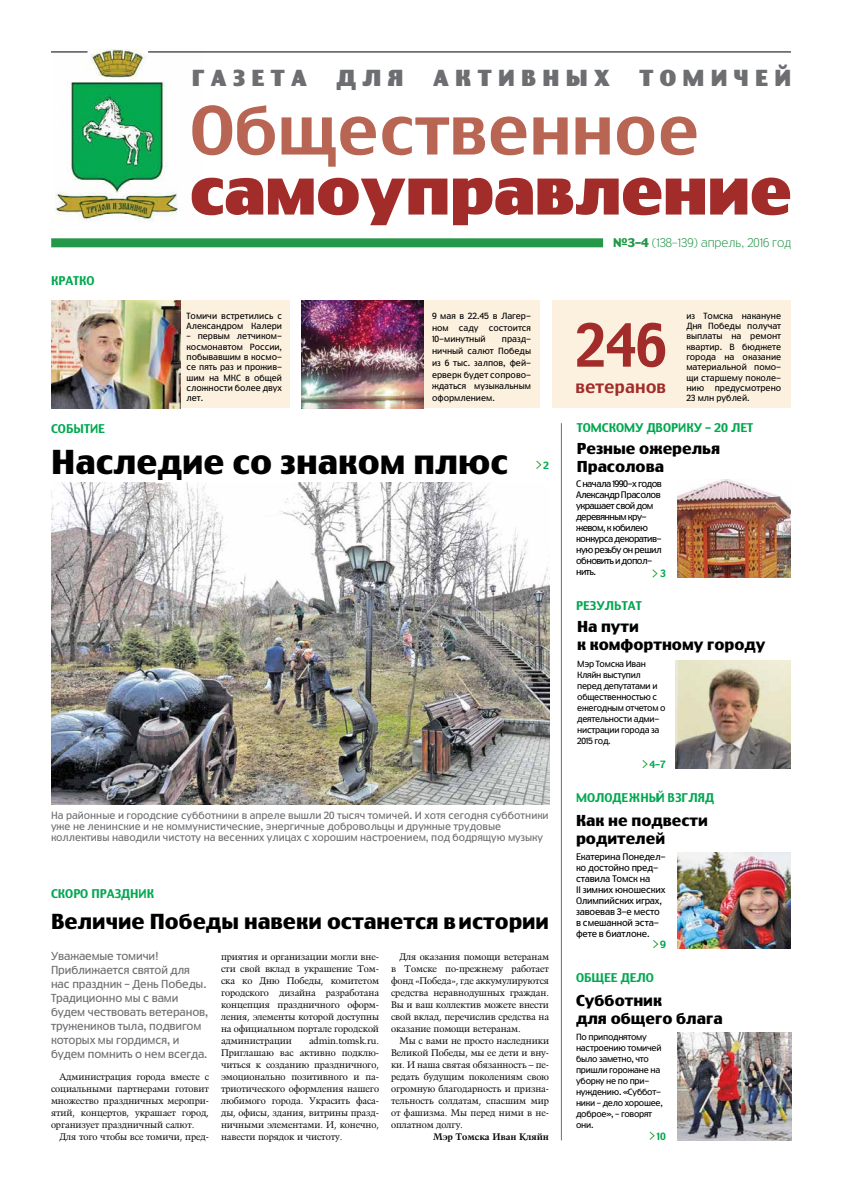
<style>
.page{position:relative;width:842px;height:1191px;background:#fff}
.page>*{position:absolute;margin:0;border:0;box-sizing:border-box;transform-origin:0 0}
.t1{font:500 66px "Truth CYR";color:#b86553}
.t2{font:900 64px "Truth CYR";letter-spacing:.005em;color:#a12c29}
.t3{font:500 58.9px "Truth CYR";color:#a12c29;scale:.89 1}
.t4{font:700 32.8px "Truth CYR";color:#000}
.t5{font:900 22px "Truth CYR";letter-spacing:.285em;color:#6d6e71}
.t6{font:700 20.6px "Truth CYR";color:#000}
.t7{font:500 16.9px "Truth CYR";color:#a12c29}
.t8{font:700 15px/18px "Truth CYR";color:#000}
.t9{font:500 12px "Truth CYR";color:#01a850}
.t10{font:300 12px "Truth CYR";color:#259749}
.t11{font:11px/14.1px "Truth CYR";letter-spacing:-.01em;color:#6d6e71}
.t12{font:10px/11px "Truth CYR";color:#6d6e71}
.t13{font:500 10px "Truth CYR";color:#01a850}
.t14{font:9.5px/12px "Kuenstler 480 BT";letter-spacing:-.01em;color:#000;text-align:justify}
.t15{font:700 9.5px "Kuenstler 480 BT";letter-spacing:-.01em;color:#000}
.t16{font:9px/11px "Truth CYR";letter-spacing:-.06em;color:#000}
.t17{font:9px/11px "Truth CYR";letter-spacing:-.02em;color:#000}
.t18{font:8.5px/11px "Truth CYR";letter-spacing:-.03em;color:#000;text-align:justify}
.t19{font:8.5px/10.3px "Truth CYR";color:#000}
.s1{font-weight:700}
</style>
<div class="page">
<img style="left:51px;top:486px;width:498px;height:318px">
<svg style="left:61px;top:482px;width:428px;height:4px"></svg>
<div style="left:52px;top:300px;width:238px;height:108px;background:#fcf1df"></div>
<hr style="left:561px;top:423px;width:1px;height:717px;background:#6d6e71">
<img style="left:677px;top:480px;width:114px;height:97px">
<svg style="left:652px;top:569px;width:6px;height:9px"></svg>
<img style="left:675px;top:660px;width:116px;height:108px">
<svg style="left:642px;top:760px;width:6px;height:9px"></svg>
<img style="left:677px;top:852px;width:114px;height:96px">
<svg style="left:653px;top:940px;width:6px;height:9px"></svg>
<img style="left:51px;top:300px;width:129px;height:108px">
<div style="left:552px;top:300px;width:239px;height:108px;background:#fcf1df"></div>
<div style="left:302px;top:300px;width:238px;height:108px;background:#fcf1df"></div>
<img style="left:302px;top:300px;width:121px;height:108px">
<svg style="left:649px;top:1131px;width:6px;height:9px"></svg>
<img style="left:677px;top:1032px;width:114px;height:108px">
<svg style="left:536px;top:460px;width:6px;height:9px"></svg>
<img style="left:51px;top:49px;width:151px;height:172px">
<hr style="left:148px;top:51px;width:643px;height:1px;background:#000">
<div style="left:51px;top:238px;width:552px;height:9px;background:#259749"></div>
<hr style="left:51px;top:51px;width:37px;height:1px;background:#000">
<h3 class="t5" style="left:192px;top:65px;width:115px">Газета</h3>
<h3 class="t5" style="left:336px;top:65px;width:69px">для</h3>
<h3 class="t5" style="left:433px;top:65px;width:178px">активных</h3>
<h3 class="t5" style="left:639px;top:65px;width:153px">томичей</h3>
<h1 class="t1" style="left:190px;top:91px;width:511px">Общественное</h1>
<h2 class="t2" style="left:190px;top:153px;width:603px">самоуправление</h2>
<p class="t9" style="left:51px;top:273px;width:45px">кратко</p>
<p class="t10" style="left:613px;top:236px;width:180px"><span class="s1">№3–4</span> (138–139) апрель, 2016 год</p>
<p class="t18" style="left:432px;top:310px;width:101px;line-height:11.8px">9 мая в 22.45 в Лагер&shy;ном саду состоится 10-минутный</p>
<p class="t19" style="left:187px;top:311px;width:97px">Томичи встретились с<br>Александром Калери</p>
<p class="t18" style="left:187px;top:331px;width:97px;line-height:10.3px">– первым летчиком&shy;космонавтом России, побывавшим в космо&shy;се пять раз и прожив&shy;шим на МКС в общей сложности более двух лет.</p>
<h3 class="t3" style="left:575px;top:310px;width:104px">246</h3>
<p class="t18" style="left:432px;top:333px;width:101px;line-height:11.8px;text-indent:70px">празд&shy;ничный салют Победы из 6 тыс. залпов, фей&shy;ерверк будет сопрово&shy;ждаться музыкальным оформлением.</p>
<h3 class="t7" style="left:575px;top:376px;width:92px">ветеранов</h3>
<p class="t18" style="left:686px;top:311px;width:96px;line-height:10.3px">из Томска накануне Дня Победы получат выплаты на ремонт квартир. В бюджете города на оказание материальной помо&shy;щи старшему поколе&shy;нию предусмотрено 23 млн рублей.</p>
<p class="t9" style="left:51px;top:421px;width:56px">собы тие</p>
<p class="t9" style="left:577px;top:420px;width:178px">Томскому дворику – 20 лет</p>
<h3 class="t8" style="left:577px;top:440px;width:145px">Резные ожерелья<br>Прасолова</h3>
<p class="t16" style="left:576px;top:478px;width:87px">С начала 1990-х годов<br>Александр Прасолов украшает свой дом деревянным кру&shy;жевом, к юбилею конкурса декоратив&shy;ную резьбу он решил обновить и допол&shy;нить.</p>
<h3 class="t4" style="left:51px;top:443px;width:458px">Наследие со знаком плюс</h3>
<p class="t13" style="left:543px;top:459px;width:7px">2</p>
<p class="t13" style="left:660px;top:567px;width:7px">3</p>
<p class="t9" style="left:576px;top:598px;width:67px">Результат</p>
<h3 class="t8" style="left:577px;top:618px;width:190px">На пути<br>к комфортному городу</h3>
<p class="t18" style="left:577px;top:658px;width:90px;text-align:left">Мэр Томска Иван<br>Кляйн выступил перед депутатами и общественностью с ежегодным отчетом о деятельности адми&shy;нистрации города за<br>2015 год.</p>
<p class="t13" style="left:649px;top:758px;width:18px">4–7</p>
<p class="t12" style="left:51px;top:810px;width:499px">На районные и городские субботники в апреле вышли 20 тысяч томичей. И хотя сегодня субботники уже не ленинские и не коммунистические, энергичные добровольцы и дружные трудовые коллективы наводили чистоту на весенних улицах с хорошим настроением, под бодрящую музыку</p>
<p class="t9" style="left:51px;top:886px;width:105px">Скоро праздник</p>
<h3 class="t6" style="left:51px;top:909px;width:499px">Величие Победы навеки останется в истории</h3>
<p class="t11" style="left:51px;top:949px;width:159px">Уважаемые томичи!<br>Приближается святой для нас праздник – День Победы.<br>Традиционно мы с вами будем чествовать ветеранов, тружеников тыла, подвигом которых мы гордимся, и будем помнить о нем всегда.</p>
<p class="t14" style="left:51px;top:1071px;width:159px;text-indent:9px">Администрация города вместе с социальными партнерами готовит множество праздничных меропри&shy;ятий, концертов, украшает город, организует праздничный салют.</p>
<p class="t14" style="left:60px;top:1131px;width:151px">Для того чтобы все томичи, пред-</p>
<p class="t14" style="left:391px;top:951px;width:160px;text-indent:9px">Для оказания помощи ветеранам в Томске по-прежнему работает фонд «Победа», где аккумулируются средства неравнодушных граждан.<br>Вы и ваш коллектив можете внести свой вклад, перечислив средства на оказание помощи ветеранам.</p>
<p class="t14" style="left:391px;top:1035px;width:160px;text-indent:9px">Мы с вами не просто наследники Великой Победы, мы ее дети и вну&shy;ки. И наша святая обязанность – пе&shy;редать будущим поколениям свою огромную благодарность и призна&shy;тельность солдатам, спасшим мир от фашизма. Мы перед ними в не&shy;оплатном долгу.</p>
<p class="t15" style="left:433px;top:1131px;width:117px">Мэр Томска Иван Кляйн</p>
<p class="t14" style="left:221px;top:951px;width:160px">приятия и организации могли вне&shy;сти свой вклад в украшение Том&shy;ска ко Дню Победы, комитетом городского дизайна разработана концепция праздничного оформ&shy;ления, элементы которой доступны на официальном портале городской администрации</p>
<p class="t14" style="left:221px;top:1035px;width:160px;text-indent:88px">admin.tomsk.ru.<br>Приглашаю вас активно подклю&shy;читься к созданию праздничного, эмоционально позитивного и па&shy;триотического оформления нашего любимого города. Украсить фаса&shy;ды, офисы, здания, витрины празд&shy;ничными элементами. И, конечно, навести порядок и чистоту.</p>
<p class="t9" style="left:576px;top:790px;width:139px">Молодежный взгляд</p>
<h3 class="t8" style="left:576px;top:811px;width:133px">Как не подвести родителей</h3>
<p class="t17" style="left:576px;top:850px;width:91px">Екатерина Понедел&shy;ко достойно пред&shy;ставила Томск на<br>II зимних юношеских<br>Олимпийских играх, завоевав 3-е место в смешанной эста&shy;фете в биатлоне.</p>
<p class="t13" style="left:660px;top:938px;width:7px">9</p>
<p class="t9" style="left:576px;top:970px;width:79px">Общее дело</p>
<h3 class="t8" style="left:576px;top:991px;width:148px">Субботник<br>для общего блага</h3>
<p class="t18" style="left:576px;top:1031px;width:88px;text-align:left">По приподнятому настроению томичей было заметно, что пришли горожане на уборку не по при&shy;нуждению. «Суббот&shy;ники – дело хорошее, доброе», – говорят они.</p>
<p class="t13" style="left:657px;top:1130px;width:11px">10</p>
</div>
